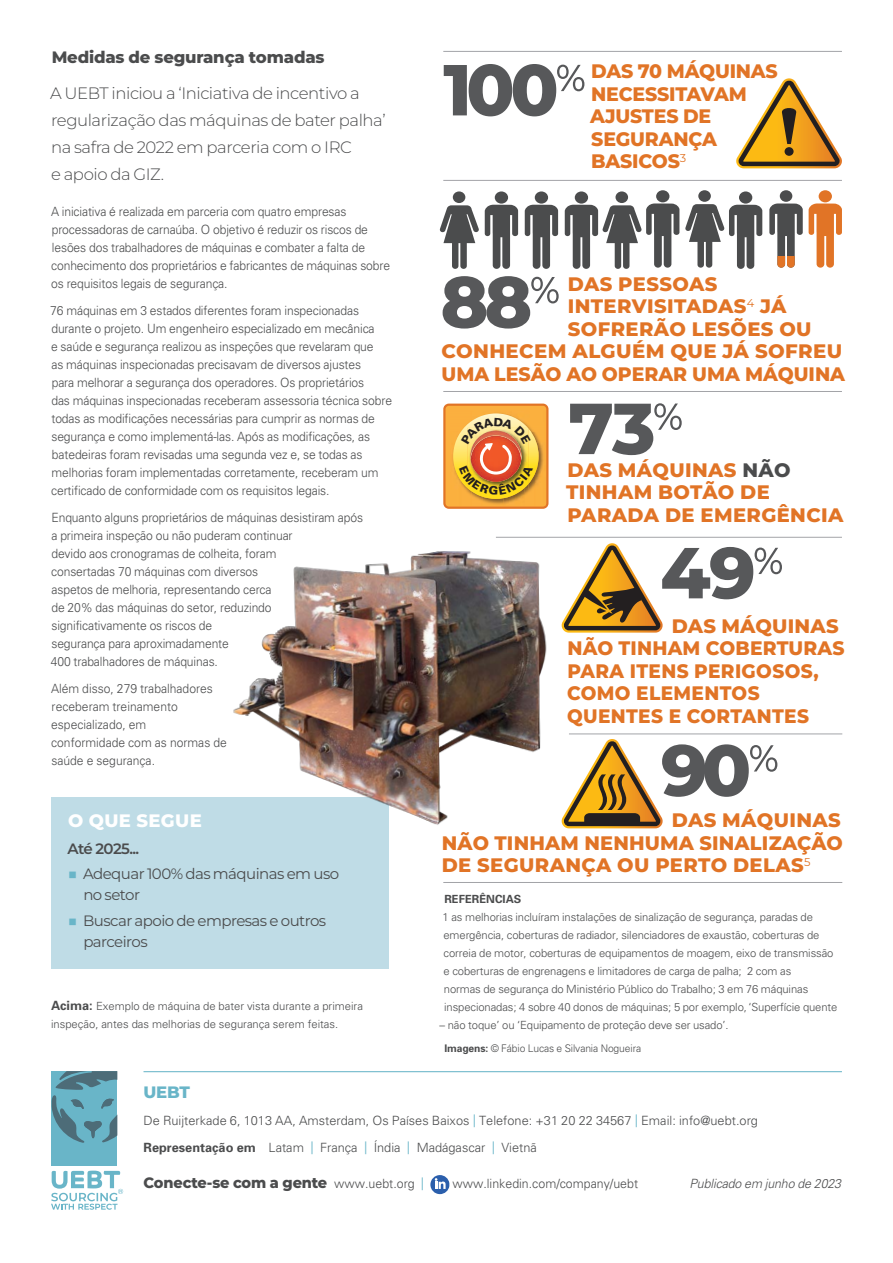
<style>
.page{position:relative;width:893px;height:1263px;background:#fff}
.page>*{position:absolute;margin:0;border:0;box-sizing:border-box;transform-origin:0 0}
._1__Sub_1{font:800 72px "Montserrat";letter-spacing:-.06em;color:#57585a}
._2__Sub_2{font:800 19.5px/22.5px "Montserrat";letter-spacing:.01em;color:#e17426}
._2__Sub_2-2{font:800 19.5px/22.5px "Montserrat";letter-spacing:-.01em;color:#e17426}
._2__Sub_2-3{font:800 18px "Montserrat";letter-spacing:.02em;color:#fff}
._5__Standfirst{font:300 16.5px/27px "Montserrat";letter-spacing:-.025em;color:#4b4c4d}
._3__sub_3{font:800 16.5px "Montserrat";letter-spacing:-.01em;color:#4b4c4d}
._3__sub_3-2{font:800 16.5px "Montserrat";color:#69b5c8}
._5__Standfirst-2{font:15px/21px "Montserrat";letter-spacing:-.035em;color:#4b4c4d}
._0__Body{font:800 15px "Montserrat";letter-spacing:-.01em;color:#4b4c4d}
._5__Standfirst-3{font:600 15px "Montserrat";letter-spacing:-.04em;color:#4b4c4d}
._0__Body-2{font:300 12.75px/18px "Univers";letter-spacing:-.01em;color:#4b4c4d;scale:.95 1}
._0__Body-3{font:300 12.75px "Univers";letter-spacing:-.01em;color:#4b4c4d}
._0__Body-4{font:italic 300 12.75px "Univers";letter-spacing:-.01em;color:#4b4c4d}
.footnotes{font:300 11.25px/18px "Univers";letter-spacing:-.01em;color:#4b4c4d}
._0__Body-5{font:300 11.25px/18px "Univers";color:#4b4c4d}
._0__Body-6{font:700 11.25px "Univers";color:#4b4c4d}
.footnotes-2{font:300 10.5px "Univers";letter-spacing:-.01em;color:#4b4c4d}
.s1{font-weight:700;font-size:12.75px}
.s2{color:#4b4c4d}
.s3{font-weight:700}
.s4{font-family:"Univers 55";font-weight:400;color:#69b5c8}
.s5{font-family:"Univers";font-weight:300;font-size:12.75px}
.s6{font-family:"Univers 55";font-weight:400;font-size:12.75px;color:#69b5c8}
</style>
<div class="page">
<hr style="left:144px;top:1071px;width:698px;height:1px;background:#69b5c8">
<svg style="left:430px;top:1175px;width:19px;height:19px"></svg>
<div style="left:52px;top:1071px;width:65px;height:95px;background:#69b5c8"></div>
<svg style="left:52px;top:1071px;width:65px;height:72px"></svg>
<svg style="left:51px;top:1170px;width:72px;height:40px"></svg>
<div style="left:51px;top:797px;width:338px;height:171px;background:#bfdce6"></div>
<img style="left:233px;top:536px;width:348px;height:293px">
<hr style="left:496px;top:537px;width:346px;height:1px;background:#a3a4a8">
<hr style="left:569px;top:733px;width:273px;height:1px;background:#a3a4a8">
<svg style="left:560px;top:739px;width:103px;height:89px"></svg>
<hr style="left:443px;top:882px;width:399px;height:1px;background:#a3a4a8">
<svg style="left:654px;top:403px;width:28px;height:27px"></svg>
<svg style="left:560px;top:543px;width:103px;height:90px"></svg>
<svg style="left:755px;top:547px;width:27px;height:27px"></svg>
<svg style="left:750px;top:745px;width:27px;height:27px"></svg>
<svg style="left:531px;top:277px;width:28px;height:26px"></svg>
<div style="left:615px;top:191px;width:13px;height:12px;background:#4b4c4d;border-radius:50%"></div>
<div style="left:453px;top:191px;width:12px;height:12px;background:#4b4c4d;border-radius:50%"></div>
<svg style="left:439px;top:205px;width:40px;height:64px"></svg>
<div style="left:575px;top:191px;width:13px;height:13px;background:#4b4c4d;border-radius:50%"></div>
<svg style="left:485px;top:205px;width:33px;height:64px"></svg>
<div style="left:495px;top:191px;width:13px;height:13px;background:#4b4c4d;border-radius:50%"></div>
<svg style="left:525px;top:205px;width:33px;height:64px"></svg>
<div style="left:535px;top:191px;width:13px;height:13px;background:#4b4c4d;border-radius:50%"></div>
<svg style="left:565px;top:203px;width:114px;height:66px"></svg>
<div style="left:656px;top:190px;width:13px;height:12px;background:#4b4c4d;border-radius:50%"></div>
<div style="left:698px;top:190px;width:13px;height:12px;background:#4b4c4d;border-radius:50%"></div>
<svg style="left:685px;top:204px;width:77px;height:65px"></svg>
<div style="left:739px;top:191px;width:13px;height:13px;background:#4b4c4d;border-radius:50%"></div>
<svg style="left:809px;top:203px;width:33px;height:65px"></svg>
<div style="left:819px;top:190px;width:13px;height:12px;background:#e17426;border-radius:50%"></div>
<svg style="left:769px;top:203px;width:34px;height:65px"></svg>
<div style="left:780px;top:190px;width:12px;height:12px;background:#4b4c4d;border-radius:50%"></div>
<svg style="left:557px;top:65px;width:27px;height:26px"></svg>
<svg style="left:736px;top:78px;width:106px;height:90px"></svg>
<hr style="left:443px;top:51px;width:399px;height:1px;background:#a3a4a8">
<hr style="left:443px;top:180px;width:399px;height:1px;background:#a3a4a8">
<hr style="left:443px;top:391px;width:399px;height:1px;background:#a3a4a8">
<svg style="left:443px;top:404px;width:105px;height:105px;background:#eea949"></svg>
<p class="_3__sub_3" style="left:52px;top:46px;width:274px">Medidas de segurança tomadas</p>
<p class="_5__Standfirst" style="left:50px;top:79px;width:337px">A UEBT iniciou a ‘Iniciativa de incentivo a regularização das máquinas de bater palha’ na safra de 2022 em parceria com o IRC<br>e apoio da GIZ.</p>
<p class="_0__Body-2" style="left:51px;top:202px;width:358px">A iniciativa é realizada em parceria com quatro empresas processadoras de carnaúba. O objetivo é reduzir os riscos de lesões dos trabalhadores de máquinas e combater a falta de conhecimento dos proprietários e fabricantes de máquinas sobre os requisitos legais de segurança.</p>
<p class="_0__Body-2" style="left:50px;top:302px;width:361px">76 máquinas em 3 estados diferentes foram inspecionadas durante o projeto. Um engenheiro especializado em mecânica<br>e saúde e segurança realizou as inspeções que revelaram que<br>as máquinas inspecionadas precisavam de diversos ajustes<br>para melhorar a segurança dos operadores. Os proprietários<br>das máquinas inspecionadas receberam assessoria técnica sobre todas as modificações necessárias para cumprir as normas de segurança e como implementá-las. Após as modificações, as batedeiras foram revisadas uma segunda vez e, se todas as melhorias foram implementadas corretamente, receberam um certificado de conformidade com os requisitos legais.</p>
<p class="_0__Body-2" style="left:51px;top:509px;width:330px">Enquanto alguns proprietários de máquinas desistiram após a primeira inspeção ou não puderam continuar<br>devido aos cronogramas de colheita, foram<br>consertadas 70 máquinas com diversos<br>aspetos de melhoria, representando cerca<br>de 20% das máquinas do setor, reduzindo significativamente os riscos de<br>segurança para aproximadamente<br>400 trabalhadores de máquinas.</p>
<p class="_0__Body-2" style="left:51px;top:679px;width:187px">Além disso, 279 trabalhadores receberam treinamento especializado, em<br>conformidade com as normas de saúde e segurança.</p>
<p class="_2__Sub_2-3" style="left:68px;top:809px;width:135px">O QUE SEGUE</p>
<p class="_5__Standfirst-3" style="left:68px;top:839px;width:73px">Até 2025...</p>
<p class="_5__Standfirst-2" style="left:83px;top:863px;width:258px">Adequar 100% das máquinas em uso no setor</p>
<p class="_5__Standfirst-2" style="left:83px;top:909px;width:245px">Buscar apoio de empresas e outros parceiros</p>
<p class="_0__Body-5" style="left:51px;top:997px;width:313px"><span class="s1">Acima:</span> Exemplo de máquina de bater vista durante a primeira inspeção, antes das melhorias de segurança serem feitas.</p>
<p class="_1__Sub_1" style="left:443px;top:42px;width:117px">100</p>
<p class="_2__Sub_2-2" style="left:590px;top:60px;width:189px">DAS 70 MÁQUINAS<br>NECESSITAVAM<br>AJUSTES DE<br>SEGURANÇA<br>BASICOS<sup>3</sup></p>
<p class="_1__Sub_1" style="left:440px;top:254px;width:94px">88</p>
<p class="_2__Sub_2" style="left:568px;top:272px;width:151px">DAS PESSOAS</p>
<p class="_2__Sub_2" style="left:568px;top:295px;width:220px">INTERVISITADAS<sup>4</sup> JÁ</p>
<p class="_2__Sub_2" style="left:568px;top:317px;width:245px">SOFRERÃO LESÕES OU</p>
<p class="_2__Sub_2" style="left:441px;top:340px;width:402px">CONHECEM ALGUÉM QUE JÁ SOFREU</p>
<p class="_2__Sub_2" style="left:441px;top:362px;width:405px">UMA LESÃO AO OPERAR UMA MÁQUINA</p>
<p class="_1__Sub_1" style="left:568px;top:381px;width:89px">73</p>
<p class="_2__Sub_2" style="left:566px;top:458px;width:279px">DAS MÁQUINAS <span class="s2">NÃO<br></span>TINHAM BOTÃO DE<br>PARADA DE EMERGÊNCIA</p>
<p class="_1__Sub_1" style="left:660px;top:525px;width:97px">49</p>
<p class="_2__Sub_2" style="left:567px;top:614px;width:279px;text-indent:105px">DAS MÁQUINAS<br>NÃO TINHAM COBERTURAS<br>PARA ITENS PERIGOSOS,<br>COMO ELEMENTOS<br>QUENTES E CORTANTES</p>
<p class="_1__Sub_1" style="left:661px;top:722px;width:92px">90</p>
<p class="_2__Sub_2" style="left:442px;top:809px;width:403px;text-align:justify;text-indent:230px">DAS MÁQUINAS NÃO TINHAM NENHUMA SINALIZAÇÃO DE SEGURANÇA OU PERTO DELAS<sup>5</sup></p>
<p class="_0__Body-6" style="left:444px;top:892px;width:78px">REFERÊNCIAS</p>
<p class="footnotes" style="left:443px;top:908px;width:396px">1 as melhorias incluíram instalações de sinalização de segurança, paradas de emergência, coberturas de radiador, silenciadores de exaustão, coberturas de correia de motor, coberturas de equipamentos de moagem, eixo de transmissão e coberturas de engrenagens e limitadores de carga de palha; 2 com as<br>normas de segurança do Ministério Público do Trabalho; 3 em 76 máquinas inspecionadas; 4 sobre 40 donos de máquinas; 5 por exemplo, ‘Superfície quente</p>
<p class="footnotes" style="left:440px;top:1016px;width:291px">– não toque’ ou ‘Equipamento de proteção deve ser usado’.</p>
<p class="footnotes-2" style="left:444px;top:1042px;width:198px"><span class="s3">Imagens:</span> © Fábio Lucas e Silvania Nogueira</p>
<p class="_3__sub_3-2" style="left:144px;top:1081px;width:48px">UEBT</p>
<p class="_0__Body-3" style="left:144px;top:1113px;width:616px">De Ruijterkade 6, 1013 AA, Amsterdam, Os Países Baixos <span class="s4">|</span> Telefone: +31 20 22 34567 <span class="s4">|</span> Email: info@uebt.org</p>
<p class="_0__Body-3" style="left:144px;top:1140px;width:395px"><span class="s3">Representação em</span> Latam <span class="s4">|</span> França <span class="s4">|</span> Índia <span class="s4">|</span> Madágascar <span class="s4">|</span> Vietnã</p>
<p class="_0__Body" style="left:144px;top:1173px;width:282px">Conecte-se com a gente <span class="s5">www.uebt.org</span> <span class="s6">|</span></p>
<p class="_0__Body-3" style="left:453px;top:1176px;width:187px">www.linkedin.com/company/uebt</p>
<p class="_0__Body-4" style="left:689px;top:1175px;width:153px">Publicado em junho de 2023</p>
</div>
